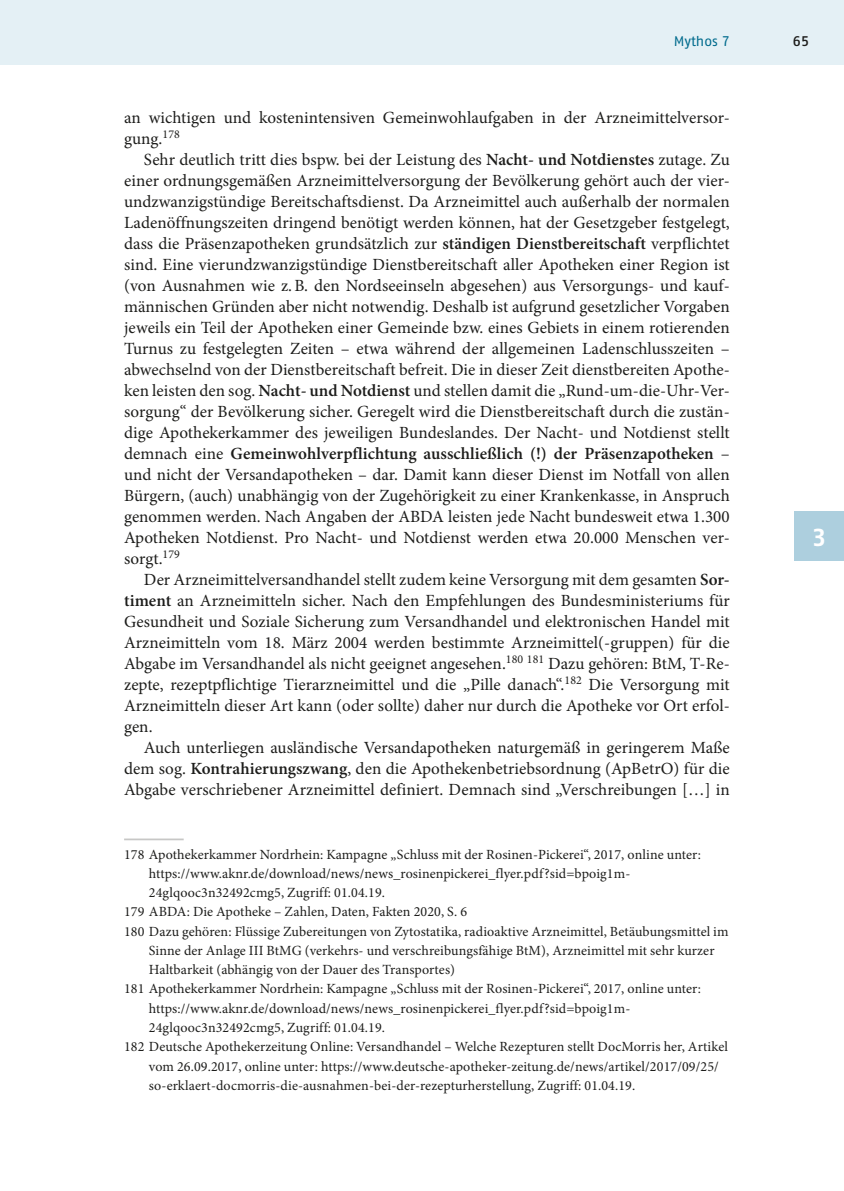
<style>
.page{position:relative;width:844px;height:1191px;background:#fff}
.page>*{position:absolute;margin:0;border:0;box-sizing:border-box;transform-origin:0 0}
.t1{font:700 24.5px "Fago Pro";color:#fff}
.t2{font:17.15px/21px "Minion Pro";letter-spacing:.005em;color:#1d1d1b;text-align:justify}
.t3{font:14px "Minion Pro";letter-spacing:.01em;color:#1d1d1b}
.t4{font:14px "Fago Pro";color:#006b8d}
.t5{font:600 14px "Fago Pro";color:#1d1d1b}
.s1{font-weight:600}
</style>
<div class="page">
<div style="left:0;top:0;width:729px;height:64px;background:#e4f0f5"></div>
<div style="left:729px;top:0;width:114px;height:64px;background:#e4f0f5"></div>
<div style="left:794px;top:511px;width:49px;height:50px;background:#adcfde"></div>
<hr style="left:124px;top:838px;width:60px;height:2px;background:#c7c7c6">
<p class="t4" style="left:673px;top:32px;width:57px">Mythos 7</p>
<p class="t5" style="left:792px;top:32px;width:18px">65</p>
<p class="t2" style="left:124px;top:107px;width:607px">an wichtigen und kostenintensiven Gemeinwohlaufgaben in der Arzneimittelversor&shy;gung.<sup>178</sup></p>
<p class="t2" style="left:124px;top:149px;width:607px;text-indent:20px">Sehr deutlich tritt dies bspw. bei der Leistung des <span class="s1">Nacht- und Notdienstes</span> zutage. Zu einer ordnungsgemäßen Arzneimittelversorgung der Bevölkerung gehört auch der vier&shy;undzwanzigstündige Bereitschaftsdienst. Da Arzneimittel auch außerhalb der normalen Ladenöffnungszeiten dringend benötigt werden können, hat der Gesetzgeber festgelegt, dass die Präsenzapotheken grundsätzlich zur <span class="s1">ständigen Dienstbereitschaft</span> verpflichtet sind. Eine vierundzwanzigstündige Dienstbereitschaft aller Apotheken einer Region ist (von Ausnahmen wie z.B. den Nordseeinseln abgesehen) aus Versorgungs- und kauf&shy;männischen Gründen aber nicht notwendig. Deshalb ist aufgrund gesetzlicher Vorgaben jeweils ein Teil der Apotheken einer Gemeinde bzw. eines Gebiets in einem rotierenden Turnus zu festgelegten Zeiten – etwa während der allgemeinen Ladenschlusszeiten – abwechselnd von der Dienstbereitschaft befreit. Die in dieser Zeit dienstbereiten Apothe&shy;ken leisten den sog. <span class="s1">Nacht- und Notdienst</span> und stellen damit die „Rund-um-die-Uhr-Ver&shy;sorgung“ der Bevölkerung sicher. Geregelt wird die Dienstbereitschaft durch die zustän&shy;dige Apothekerkammer des jeweiligen Bundeslandes. Der Nacht- und Notdienst stellt demnach eine <span class="s1">Gemeinwohlverpflichtung ausschließlich (!) der Präsenzapotheken</span> – und nicht der Versandapotheken – dar. Damit kann dieser Dienst im Notfall von allen Bürgern, (auch) unabhängig von der Zugehörigkeit zu einer Krankenkasse, in Anspruch genommen werden. Nach Angaben der ABDA leisten jede Nacht bundesweit etwa 1.300<br>Apotheken Notdienst. Pro Nacht- und Notdienst werden etwa 20.000 Menschen ver&shy;sorgt.<sup>179</sup></p>
<p class="t2" style="left:124px;top:569px;width:607px;text-indent:20px">Der Arzneimittelversandhandel stellt zudem keine Versorgung mit dem gesamten <span class="s1">Sor&shy;timent</span> an Arzneimitteln sicher. Nach den Empfehlungen des Bundesministeriums für Gesundheit und Soziale Sicherung zum Versandhandel und elektronischen Handel mit Arzneimitteln vom 18. März 2004 werden bestimmte Arzneimittel(-gruppen) für die Abgabe im Versandhandel als nicht geeignet angesehen.<sup>180</sup> <sup>181</sup> Dazu gehören: BtM, T-Re&shy;zepte, rezeptpflichtige Tierarzneimittel und die „Pille danach“.<sup>182</sup> Die Versorgung mit Arzneimitteln dieser Art kann (oder sollte) daher nur durch die Apotheke vor Ort erfol&shy;gen.</p>
<p class="t2" style="left:124px;top:737px;width:607px;text-indent:20px">Auch unterliegen ausländische Versandapotheken naturgemäß in geringerem Maße dem sog. <span class="s1">Kontrahierungszwang</span>, den die Apothekenbetriebsordnung (ApBetrO) für die Abgabe verschriebener Arzneimittel definiert. Demnach sind „Verschreibungen […] in</p>
<p class="t3" style="left:124px;top:845px;width:578px">178 Apothekerkammer Nordrhein: Kampagne „Schluss mit der Rosinen-Pickerei“, 2017, online unter:</p>
<p class="t3" style="left:149px;top:864px;width:482px">https://www.aknr.de/download/news/news_rosinenpickerei_flyer.pdf?sid=bpoig1m-</p>
<p class="t3" style="left:149px;top:883px;width:237px">24glqooc3n32492cmg5, Zugriff: 01.04.19.</p>
<p class="t3" style="left:124px;top:902px;width:344px">179 ABDA: Die Apotheke – Zahlen, Daten, Fakten 2020, S. 6</p>
<p class="t3" style="left:124px;top:922px;width:606px">180 Dazu gehören: Flüssige Zubereitungen von Zytostatika, radioaktive Arzneimittel, Betäubungsmittel im</p>
<p class="t3" style="left:149px;top:941px;width:567px">Sinne der Anlage III BtMG (verkehrs- und verschreibungsfähige BtM), Arzneimittel mit sehr kurzer</p>
<p class="t3" style="left:149px;top:960px;width:307px">Haltbarkeit (abhängig von der Dauer des Transportes)</p>
<p class="t3" style="left:124px;top:979px;width:578px">181 Apothekerkammer Nordrhein: Kampagne „Schluss mit der Rosinen-Pickerei“, 2017, online unter:</p>
<p class="t3" style="left:149px;top:999px;width:482px">https://www.aknr.de/download/news/news_rosinenpickerei_flyer.pdf?sid=bpoig1m-</p>
<p class="t3" style="left:149px;top:1018px;width:237px">24glqooc3n32492cmg5, Zugriff: 01.04.19.</p>
<p class="t3" style="left:124px;top:1037px;width:605px">182 Deutsche Apothekerzeitung Online: Versandhandel – Welche Rezepturen stellt DocMorris her, Artikel</p>
<p class="t3" style="left:149px;top:1056px;width:571px">vom 26.09.2017, online unter: https://www.deutsche-apotheker-zeitung.de/news/artikel/2017/09/25/</p>
<p class="t3" style="left:149px;top:1076px;width:487px">so-erklaert-docmorris-die-ausnahmen-bei-der-rezepturherstellung, Zugriff: 01.04.19.</p>
<h1 class="t1" style="left:811px;top:522px;width:16px">3</h1>
</div>
